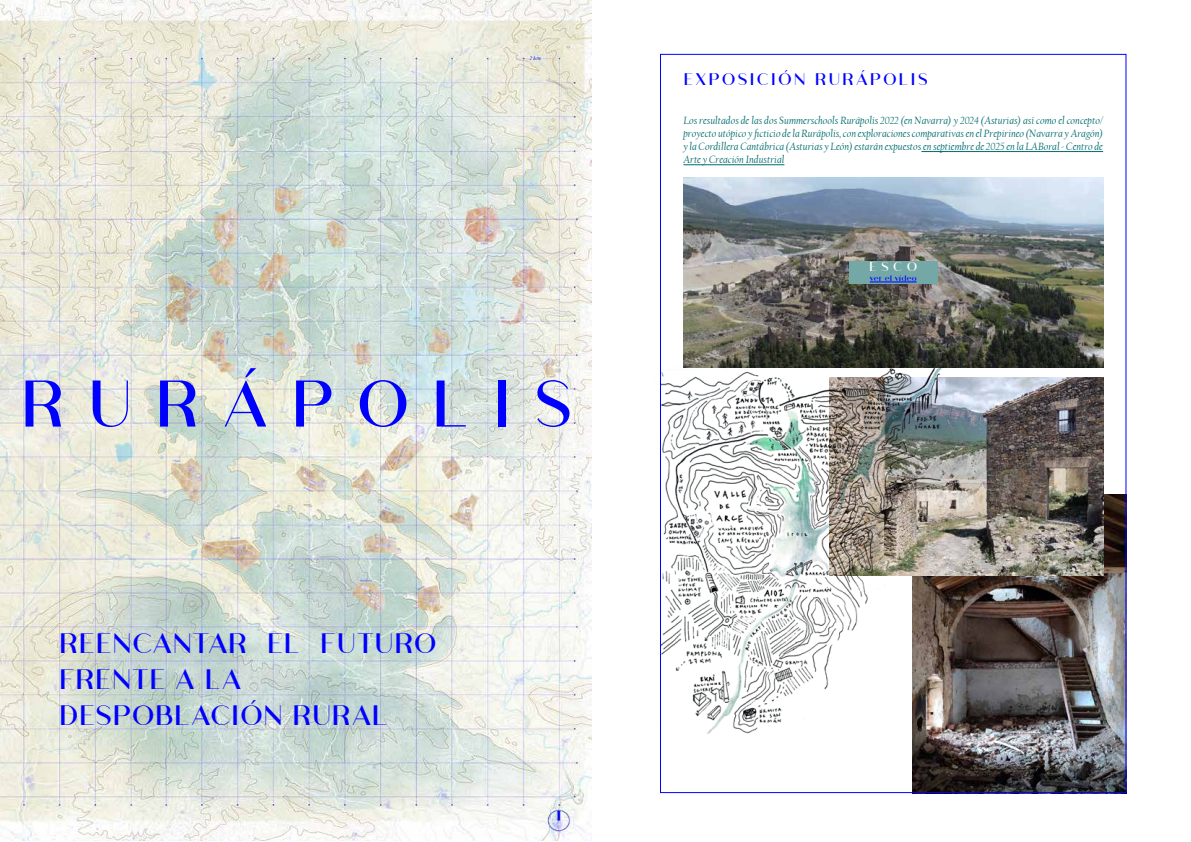
<style>
.page{position:relative;width:1191px;height:842px;background:#fff}
.page>*{position:absolute;margin:0;border:0;box-sizing:border-box;transform-origin:0 0}
.t1{font:70px "Athena";color:#00f}
.t2{font:30px/36px "Athena";color:#00f}
.t3{font:18px "Athena";letter-spacing:.1em;color:#00f}
.t4{font:13.8px "Athena";color:#fff}
.t5{font:italic 11px/13.2px "Californian FB";color:#006c6d;text-align:justify}
.t6{font:8.4px "Athena";color:#00f}
</style>
<div class="page">
<img style="left:0;top:0;width:592px;height:841px">
<hr style="left:921px;top:151px;width:182px;height:1px;background:#006c6d">
<hr style="left:683px;top:164px;width:101px;height:1px;background:#006c6d">
<img style="left:683px;top:178px;width:420px;height:190px">
<div style="left:849px;top:261px;width:88px;height:23px;background:#74a8a7"></div>
<hr style="left:870px;top:282px;width:46px;height:1px;background:#00f">
<img style="left:912px;top:494px;width:212px;height:297px">
<img style="left:1002px;top:378px;width:101px;height:197px">
<img style="left:662px;top:365px;width:340px;height:368px">
<h1 class="t1" style="left:20px;top:355px;width:555px">R U R Á P O L I S</h1>
<h2 class="t2" style="left:59px;top:625px;width:379px">REENCANTAR EL FUTURO<br>FRENTE A LA<br>DESPOBLACIÓN RURAL</h2>
<h3 class="t3" style="left:683px;top:66px;width:246px">EXPOSICIÓN RURÁPOLIS</h3>
<p class="t5" style="left:683px;top:114px;width:421px">Los resultados de las dos Summerschools Rurápolis 2022 (en Navarra) y 2024 (Asturias) así como el concepto/ proyecto utópico y ficticio de la Rurápolis, con exploraciones comparativas en el Prepirineo (Navarra y Aragón) y la Cordillera Cantábrica (Asturias y León) estarán expuestos en septiembre de 2025 en la LABoral - Centro de Arte y Creación Industrial</p>
<p class="t4" style="left:869px;top:257px;width:50px">E S C Ó</p>
<p class="t6" style="left:870px;top:273px;width:48px">ver el vídeo</p>
</div>
